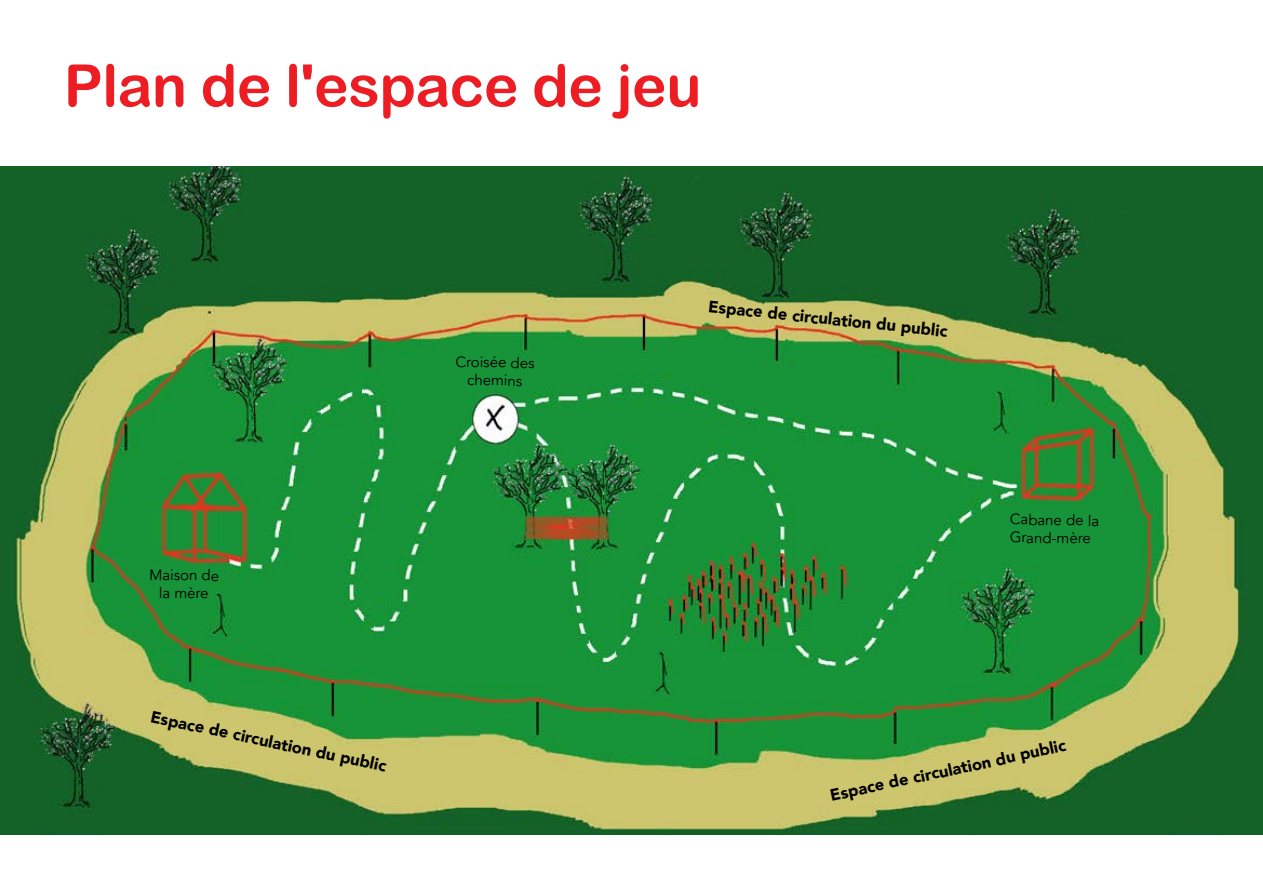
<style>
.page{position:relative;width:1263px;height:893px;background:#fff}
.page>*{position:absolute;margin:0;border:0;box-sizing:border-box;transform-origin:0 0}
.t1{font:58.5px "Arial Rounded MT Bold";letter-spacing:-.01em;color:#ed1d24}
.t2{font:900 16.5px "Avenir";color:#000}
.t3{font:15px/18px "Avenir";color:#000;text-align:center}
</style>
<div class="page">
<img style="left:0;top:167px;width:1263px;height:668px">
<h1 class="t1" style="left:64px;top:51px;width:639px">Plan de l'espace de jeu</h1>
<p class="t3" style="left:456px;top:353px;width:80px;rotate:1deg">Croisée des chemins</p>
<p class="t3" style="left:149px;top:566px;width:72px;rotate:1deg">Maison de la mère</p>
<p class="t2" style="left:154px;top:702px;width:242px;rotate:12deg">Espace de circulation du public</p>
<p class="t2" style="left:710px;top:292px;width:242px;rotate:6deg">Espace de circulation du public</p>
<p class="t3" style="left:1010px;top:510px;width:91px;text-align:left;rotate:1deg">Cabane de la<br>Grand-mère</p>
<p class="t2" style="left:827px;top:781px;width:242px;rotate:-12deg">Espace de circulation du public</p>
</div>
